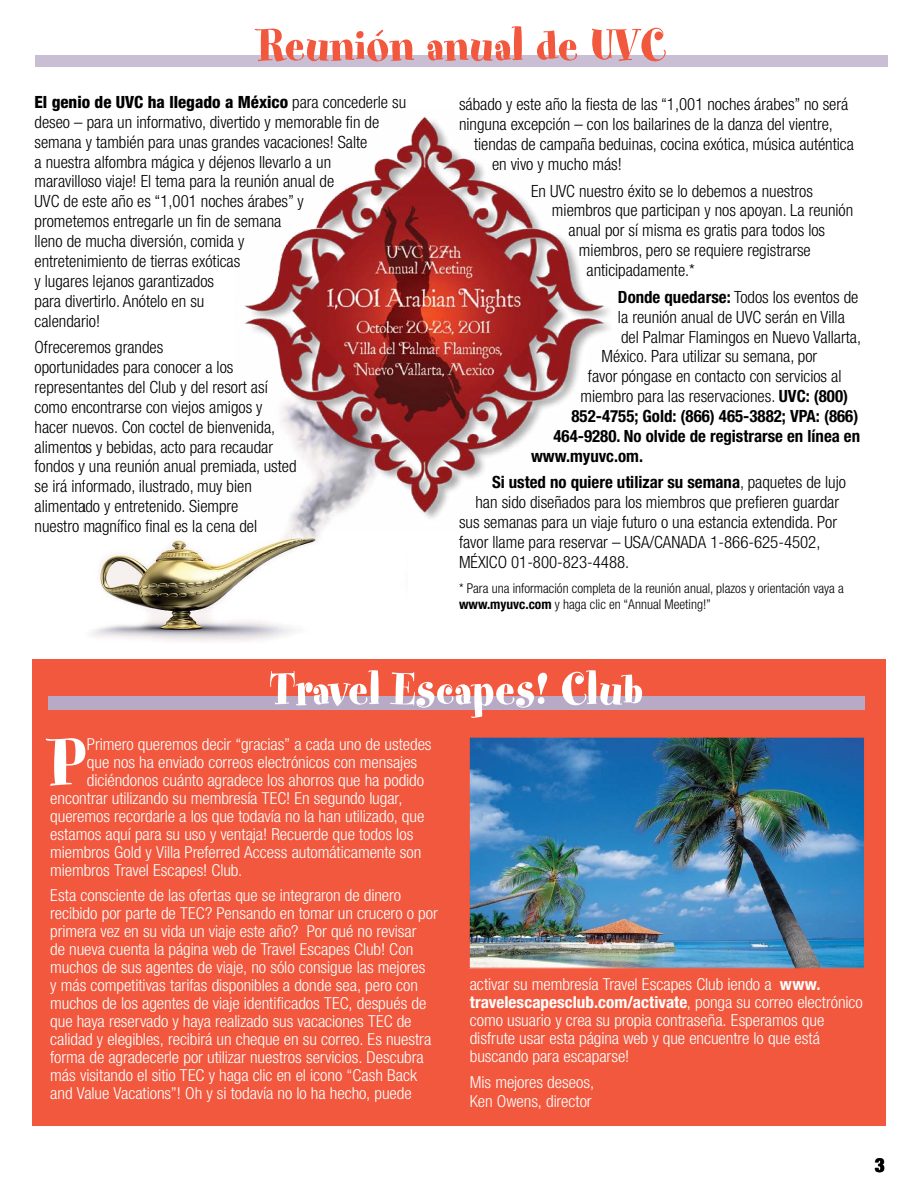
<style>
.page{position:relative;width:918px;height:1188px;background:#fff}
.page>*{position:absolute;margin:0;border:0;box-sizing:border-box;transform-origin:0 0}
.t1{font:73.95px "Spumoni LP Std";color:#fff}
.t2{font:50.7px "Spumoni LP Std";letter-spacing:.01em;color:#fff}
.t3{font:50.7px "Spumoni LP Std";letter-spacing:.01em;color:#f1583e}
.t4{font:900 condensed 19.5px "Helvetica Neue LT Std";color:#000}
.t5{font:300 condensed 16.8px/20px "Helvetica Neue LT Std";color:#000}
.t6{font:700 condensed 16.8px "Helvetica Neue LT Std";color:#000}
.t7{font:300 condensed 16.5px/18px "Helvetica Neue LT Std";letter-spacing:-.005em;color:#fff;scale:1.04 1}
.t8{font:300 condensed 13.5px/16.5px "Helvetica Neue LT Std";color:#000}
.s1{font-weight:800}
.s2{font-weight:700}
.s3{font-weight:300}
</style>
<div class="page">
<div style="left:32px;top:659px;width:854px;height:467px;background:#f1583e"></div>
<div style="left:36px;top:56px;width:852px;height:11px;background:#c9bed3"></div>
<img style="left:91px;top:529px;width:232px;height:113px">
<img style="left:471px;top:739px;width:392px;height:228px">
<div style="left:469px;top:737px;width:396px;height:232px;border:1px solid #f1583e"></div>
<div style="left:49px;top:697px;width:816px;height:13px;background:#b8aac6"></div>
<img style="left:244px;top:116px;width:365px;height:413px">
<h2 class="t3" style="left:258px;top:20px;width:409px">Reunión anual de UVC</h2>
<p class="t5" style="left:35px;top:92px;width:373px"><span class="s1">El genio de UVC ha llegado a México</span> para concederle su deseo – para un informativo, divertido y memorable fin de semana y también para unas grandes vacaciones! Salte<br>a nuestra alfombra mágica y déjenos llevarlo a un<br>maravilloso viaje! El tema para la reunión anual de<br>UVC de este año es “1,001 noches árabes” y<br>prometemos entregarle un fin de semana<br>lleno de mucha diversión, comida y<br>entretenimiento de tierras exóticas<br>y lugares lejanos garantizados<br>para divertirlo. Anótelo en su<br>calendario!</p>
<p class="t5" style="left:35px;top:337px;width:263px">Ofreceremos grandes<br>oportunidades para conocer a los representantes del Club y del resort así como encontrarse con viejos amigos y hacer nuevos. Con coctel de bienvenida, alimentos y bebidas, acto para recaudar fondos y una reunión anual premiada, usted se irá informado, ilustrado, muy bien alimentado y entretenido. Siempre<br>nuestro magnífico final es la cena del</p>
<p class="t5" style="left:459px;top:94px;width:391px">sábado y este año la fiesta de las “1,001 noches árabes” no será</p>
<p class="t5" style="left:459px;top:114px;width:375px">ninguna excepción – con los bailarines de la danza del vientre,</p>
<p class="t5" style="left:474px;top:134px;width:382px">tiendas de campaña beduinas, cocina exótica, música auténtica</p>
<p class="t5" style="left:492px;top:154px;width:131px">en vivo y mucho más!</p>
<p class="t5" style="left:531px;top:181px;width:284px">En UVC nuestro éxito se lo debemos a nuestros</p>
<p class="t5" style="left:552px;top:200px;width:303px">miembros que participan y nos apoyan. La reunión</p>
<p class="t5" style="left:569px;top:220px;width:258px">anual por sí misma es gratis para todos los</p>
<p class="t5" style="left:579px;top:240px;width:233px">miembros, pero se requiere registrarse</p>
<p class="t5" style="left:586px;top:260px;width:110px">anticipadamente.*</p>
<p class="t5" style="left:618px;top:287px;width:242px"><span class="s2">Donde quedarse:</span> Todos los eventos de</p>
<p class="t5" style="left:618px;top:307px;width:228px">la reunión anual de UVC serán en Villa</p>
<p class="t5" style="left:621px;top:326px;width:242px">del Palmar Flamingos en Nuevo Vallarta,</p>
<p class="t5" style="left:601px;top:346px;width:217px">México. Para utilizar su semana, por</p>
<p class="t5" style="left:588px;top:366px;width:255px">favor póngase en contacto con servicios al</p>
<p class="t5" style="left:581px;top:386px;width:269px">miembro para las reservaciones. <span class="s2">UVC: (800)</span></p>
<p class="t6" style="left:572px;top:406px;width:288px">852-4755; Gold: (866) 465-3882; VPA: (866)</p>
<p class="t6" style="left:554px;top:426px;width:308px">464-9280. No olvide de registrarse en línea en</p>
<p class="t6" style="left:531px;top:446px;width:114px">www.myuvc.om.</p>
<p class="t6" style="left:492px;top:472px;width:356px">Si usted no quiere utilizar su semana<span class="s3">, paquetes de lujo</span></p>
<p class="t5" style="left:476px;top:492px;width:365px">han sido diseñados para los miembros que prefieren guardar</p>
<p class="t5" style="left:459px;top:512px;width:380px">sus semanas para un viaje futuro o una estancia extendida. Por</p>
<p class="t5" style="left:459px;top:532px;width:363px">favor llame para reservar – USA/CANADA 1-866-625-4502,</p>
<p class="t5" style="left:459px;top:552px;width:172px">MÉXICO 01-800-823-4488.</p>
<p class="t8" style="left:459px;top:579px;width:386px">* Para una información completa de la reunión anual, plazos y orientación vaya a <span class="s2">www.myuvc.com</span> y haga clic en “Annual Meeting!”</p>
<h2 class="t2" style="left:269px;top:664px;width:376px">Travel Escapes! Club</h2>
<h1 class="t1" style="left:50px;top:725px;width:37px">P</h1>
<p class="t7" style="left:87px;top:735px;width:333px">Primero queremos decir “gracias” a cada uno de ustedes</p>
<p class="t7" style="left:87px;top:753px;width:319px">que nos ha enviado correos electrónicos con mensajes</p>
<p class="t7" style="left:87px;top:771px;width:326px">diciéndonos cuánto agradece los ahorros que ha podido</p>
<p class="t7" style="left:50px;top:789px;width:340px">encontrar utilizando su membresía TEC! En segundo lugar,</p>
<p class="t7" style="left:50px;top:807px;width:361px">queremos recordarle a los que todavía no la han utilizado, que</p>
<p class="t7" style="left:50px;top:825px;width:351px">estamos aquí para su uso y ventaja! Recuerde que todos los</p>
<p class="t7" style="left:50px;top:843px;width:359px">miembros Gold y Villa Preferred Access automáticamente son</p>
<p class="t7" style="left:50px;top:861px;width:186px">miembros Travel Escapes! Club.</p>
<p class="t7" style="left:50px;top:886px;width:374px">Esta consciente de las ofertas que se integraron de dinero recibido por parte de TEC? Pensando en tomar un crucero o por primera vez en su vida un viaje este año? Por qué no revisar<br>de nueva cuenta la página web de Travel Escapes Club! Con muchos de sus agentes de viaje, no sólo consigue las mejores<br>y más competitivas tarifas disponibles a donde sea, pero con muchos de los agentes de viaje identificados TEC, después de que haya reservado y haya realizado sus vacaciones TEC de calidad y elegibles, recibirá un cheque en su correo. Es nuestra forma de agradecerle por utilizar nuestros servicios. Descubra más visitando el sitio TEC y haga clic en el icono “Cash Back and Value Vacations”! Oh y si todavía no lo ha hecho, puede</p>
<p class="t7" style="left:470px;top:975px;width:379px">activar su membresía Travel Escapes Club iendo a <span class="s2">www. travelescapesclub.com/activate</span>, ponga su correo electrónico como usuario y crea su propia contraseña. Esperamos que disfrute usar esta página web y que encuentre lo que está buscando para escaparse!</p>
<p class="t7" style="left:470px;top:1072px;width:121px;line-height:19.5px">Mis mejores deseos,<br>Ken Owens, director</p>
<p class="t4" style="left:875px;top:1153px;width:12px">3</p>
</div>
